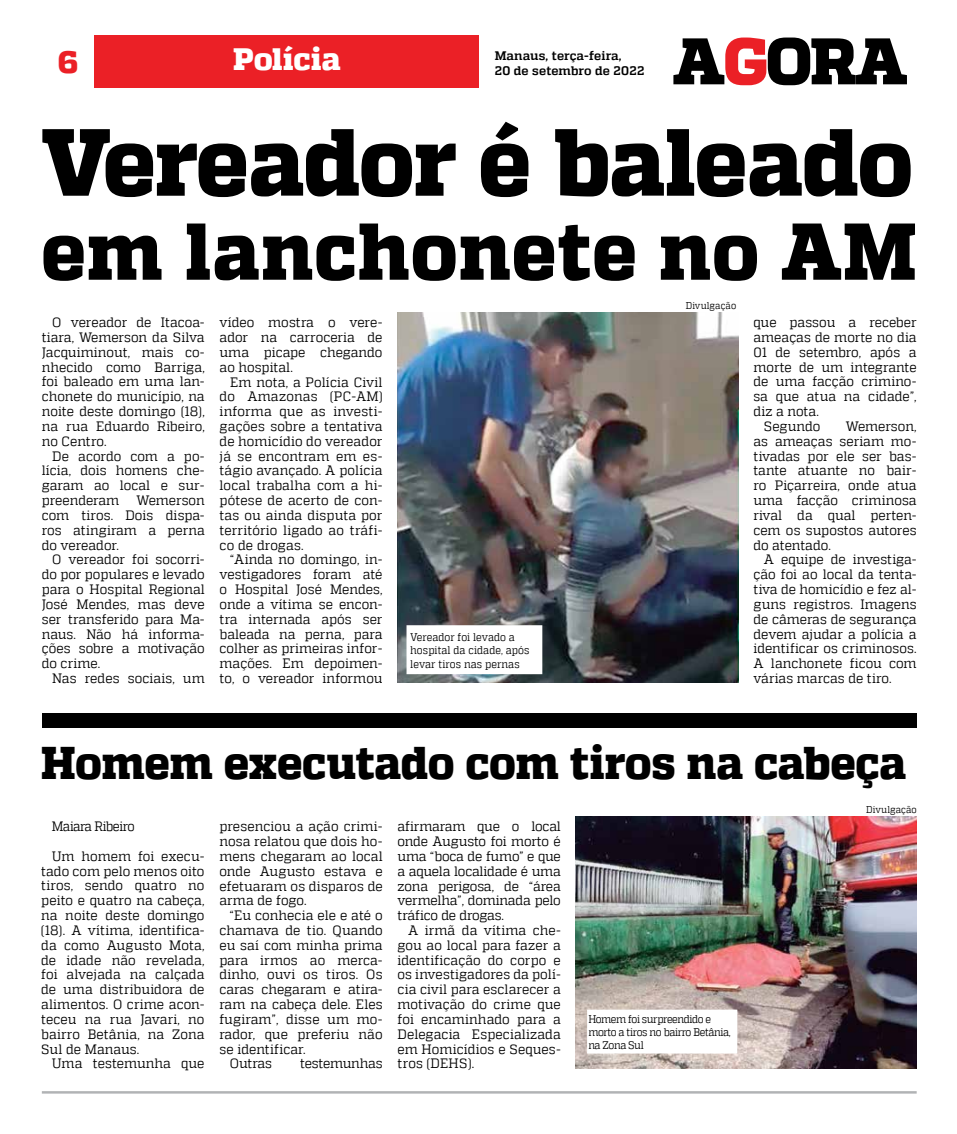
<style>
.page{position:relative;width:957px;height:1134px;background:#fff}
.page>*{position:absolute;margin:0;border:0;box-sizing:border-box;transform-origin:0 0}
.t1{font:800 95.12px "MW Quadon";letter-spacing:-.02em;color:#000;scale:.95 1}
.t2{font:800 80.25px "MW Quadon";letter-spacing:.01em;color:#000;scale:.95 1}
.t3{font:800 45.75px "MW Quadon";letter-spacing:-.01em;color:#000;scale:.95 1}
.t4{font:800 30.88px "MW Quadon";color:#fff}
.t5{font:800 30.88px "MW Quadon";color:#eb2026}
.t6{font:13.62px/14.9px "MW Quadon";letter-spacing:.005em;color:#000;text-align:justify;scale:.95 1}
.t7{font:13.62px/29.6px "MW Quadon";letter-spacing:-.015em;color:#000;scale:.91 1}
.t8{font:13.62px "MW Quadon";letter-spacing:-.015em;color:#000;scale:.95 1}
.t9{font:700 12.38px "MW Quadon";letter-spacing:.005em;color:#000}
.t10{font:11.12px/13.6px "MW Quadon";letter-spacing:.005em;color:#000;scale:.9 1}
.t11{font:11.12px/13.4px "MW Quadon";letter-spacing:-.04em;color:#000;scale:.9 1}
.t12{font:9.88px "MW Quadon";letter-spacing:.01em;color:#000;scale:.9 1}
</style>
<div class="page">
<div style="left:94px;top:35px;width:385px;height:53px;background:#eb2026"></div>
<svg style="left:673px;top:38px;width:234px;height:47px"></svg>
<hr style="left:42px;top:1091px;width:874px;height:2px;background:#b1b3b5">
<img style="left:397px;top:312px;width:342px;height:371px">
<div style="left:408px;top:627px;width:132px;height:45px;background:#fff"></div>
<div style="left:406px;top:625px;width:136px;height:49px;border:4px solid #fff"></div>
<img style="left:575px;top:816px;width:341px;height:252px">
<div style="left:42px;top:713px;width:874px;height:15px;background:#000"></div>
<div style="left:588px;top:1010px;width:148px;height:43px;background:#fff"></div>
<h3 class="t5" style="left:58px;top:44px;width:21px">6</h3>
<h3 class="t4" style="left:233px;top:41px;width:109px">Polícia</h3>
<p class="t9" style="left:495px;top:49px;width:128px">Manaus, terça-feira,</p>
<p class="t9" style="left:495px;top:64px;width:151px">20 de setembro de 2022</p>
<h1 class="t1" style="left:41px;top:106px;width:919px">Vereador é baleado</h1>
<h2 class="t2" style="left:41px;top:204px;width:923px">em lanchonete no AM</h2>
<p class="t12" style="left:686px;top:300px;width:58px">Divulgação</p>
<p class="t6" style="left:42px;top:315px;width:173px;text-indent:10px">O vereador de Itacoa&shy;tiara, Wemerson da Silva Jacquiminout, mais co&shy;nhecido como Barriga, foi baleado em uma lan&shy;chonete do município, na noite deste domingo (18), na rua Eduardo Ribeiro, no Centro.</p>
<p class="t6" style="left:42px;top:448px;width:173px;text-indent:10px">De acordo com a po&shy;lícia, dois homens che&shy;garam ao local e sur&shy;preenderam</p>
<p class="t6" style="left:42px;top:493px;width:173px;text-indent:95px">Wemerson com tiros. Dois dispa&shy;ros atingiram a perna do vereador.</p>
<p class="t6" style="left:42px;top:552px;width:173px;text-indent:10px">O vereador foi socorri&shy;do por populares e levado para o Hospital Regional José Mendes, mas deve ser transferido para Ma&shy;naus. Não há informa&shy;ções sobre a motivação do crime.</p>
<p class="t6" style="left:52px;top:671px;width:162px">Nas redes sociais, um</p>
<p class="t6" style="left:220px;top:315px;width:173px">vídeo mostra o vere&shy;ador na carroceria de uma picape chegando ao hospital.</p>
<p class="t6" style="left:220px;top:374px;width:173px;text-indent:10px">Em nota, a Polícia Civil do Amazonas (PC-AM) informa que as investi&shy;gações sobre a tentativa de homicídio do vereador já se encontram em es&shy;tágio avançado. A polícia local trabalha com a hi&shy;pótese de acerto de con&shy;tas ou ainda disputa por território ligado ao tráfi&shy;co de drogas.</p>
<p class="t6" style="left:220px;top:552px;width:173px;text-indent:10px">“Ainda no domingo, in&shy;vestigadores foram até o Hospital José Mendes, onde a vítima se encon&shy;tra internada após ser baleada na perna, para colher as primeiras infor&shy;mações. Em depoimen&shy;to, o vereador informou</p>
<p class="t10" style="left:410px;top:630px;width:134px">Vereador foi levado a hospital da cidade, após levar tiros nas pernas</p>
<p class="t6" style="left:753px;top:315px;width:173px">que passou a receber</p>
<p class="t6" style="left:753px;top:330px;width:173px">ameaças de morte no dia</p>
<p class="t6" style="left:753px;top:345px;width:173px">01 de setembro, após a</p>
<p class="t6" style="left:753px;top:359px;width:173px">morte de um integrante</p>
<p class="t6" style="left:753px;top:374px;width:173px">de uma facção crimino-</p>
<p class="t6" style="left:753px;top:389px;width:173px">sa que atua na cidade”,</p>
<p class="t6" style="left:753px;top:404px;width:70px">diz a nota.</p>
<p class="t6" style="left:764px;top:419px;width:61px">Segundo</p>
<p class="t6" style="left:753px;top:419px;width:173px;text-indent:92px">Wemerson, as ameaças seriam mo&shy;tivadas por ele ser bas&shy;tante atuante no bair&shy;ro Piçarreira, onde atua uma facção criminosa rival da qual perten&shy;cem os supostos autores do atentado.</p>
<p class="t6" style="left:753px;top:552px;width:173px;text-indent:10px">A equipe de investiga&shy;ção foi ao local da tenta&shy;tiva de homicídio e fez al&shy;guns registros. Imagens de câmeras de segurança devem ajudar a polícia a identificar os criminosos.<br>A lanchonete ficou com várias marcas de tiro.</p>
<h3 class="t3" style="left:41px;top:736px;width:912px">Homem executado com tiros na cabeça</h3>
<p class="t7" style="left:52px;top:811px;width:169px">Maiara Ribeiro<br>Um homem foi execu-</p>
<p class="t6" style="left:41px;top:863px;width:173px">tado com pelo menos oito tiros, sendo quatro no peito e quatro na cabeça, na noite deste domingo (18). A vítima, identifica&shy;da como Augusto Mota, de idade não revelada, foi alvejada na calçada de uma distribuidora de alimentos. O crime acon&shy;teceu na rua Javari, no bairro Betânia, na Zona Sul de Manaus.</p>
<p class="t6" style="left:52px;top:1056px;width:162px">Uma testemunha que</p>
<p class="t6" style="left:219px;top:819px;width:173px">presenciou a ação crimi&shy;nosa relatou que dois ho&shy;mens chegaram ao local onde Augusto estava e efetuaram os disparos de arma de fogo.</p>
<p class="t6" style="left:230px;top:908px;width:162px">“Eu conhecia ele e até o</p>
<p class="t6" style="left:219px;top:923px;width:173px">chamava de tio. Quando</p>
<p class="t6" style="left:219px;top:937px;width:173px">eu saí com minha prima</p>
<p class="t6" style="left:219px;top:952px;width:173px">para irmos ao merca-</p>
<p class="t6" style="left:219px;top:967px;width:173px">dinho, ouvi os tiros. Os</p>
<p class="t6" style="left:219px;top:982px;width:173px">caras chegaram e atira-</p>
<p class="t6" style="left:219px;top:997px;width:173px">ram na cabeça dele. Eles</p>
<p class="t6" style="left:219px;top:1012px;width:173px">fugiram”, disse um mo-</p>
<p class="t6" style="left:219px;top:1026px;width:173px">rador, que preferiu não</p>
<p class="t6" style="left:219px;top:1041px;width:92px">se identificar.</p>
<p class="t6" style="left:230px;top:1056px;width:46px">Outras</p>
<p class="t8" style="left:300px;top:1056px;width:88px">testemunhas</p>
<p class="t6" style="left:397px;top:819px;width:173px">afirmaram que o local onde Augusto foi morto é uma “boca de fumo” e que a aquela localidade é uma zona perigosa, de “área vermelha”, dominada pelo tráfico de drogas.</p>
<p class="t6" style="left:397px;top:923px;width:173px;text-indent:10px">A irmã da vítima che&shy;gou ao local para fazer a identificação do corpo e os investigadores da polí&shy;cia civil para esclarecer a motivação do crime que foi encaminhado para a Delegacia Especializada em Homicídios e Seques&shy;tros (DEHS).</p>
<p class="t11" style="left:588px;top:1012px;width:160px">Homem foi surpreendido e morto a tiros no bairro Betânia, na Zona Sul</p>
<p class="t12" style="left:866px;top:804px;width:58px">Divulgação</p>
</div>
